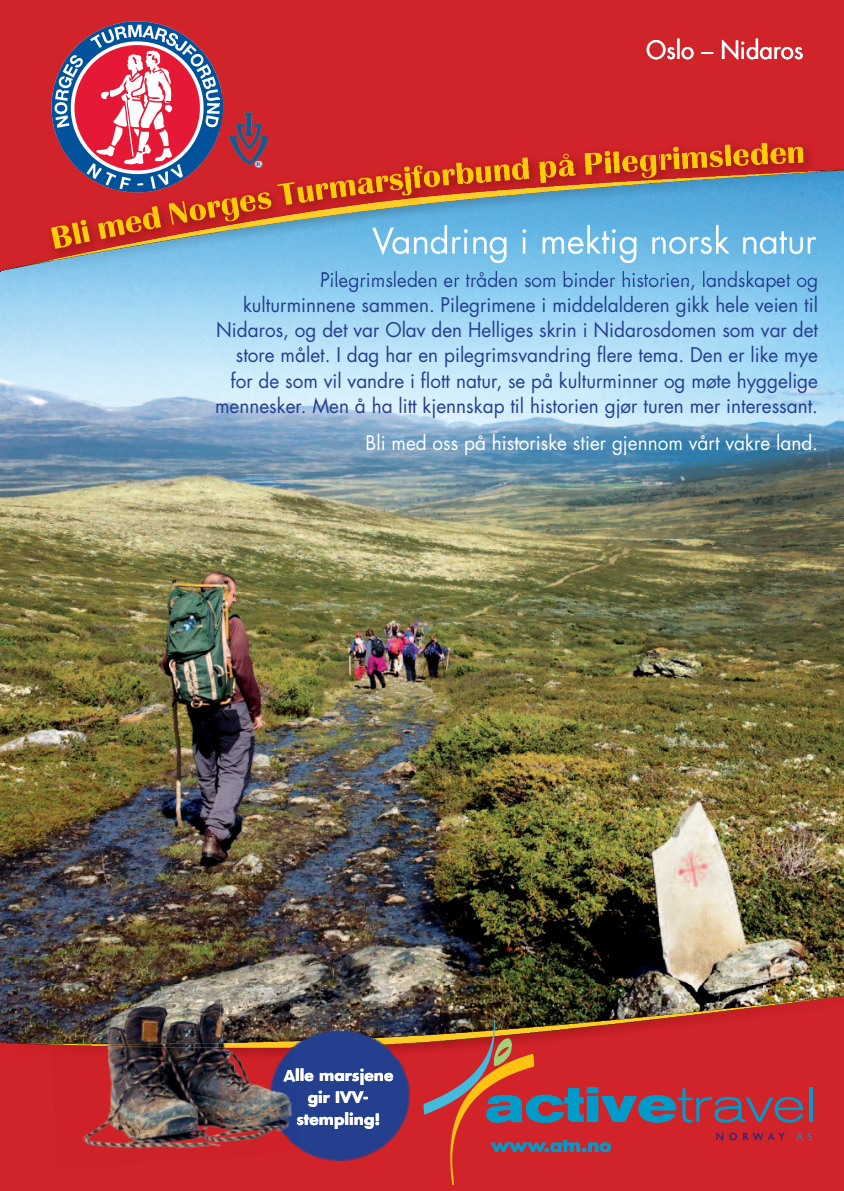
<style>
.page{position:relative;width:844px;height:1191px;background:#fff}
.page>*{position:absolute;margin:0;border:0;box-sizing:border-box;transform-origin:0 0}
.t1{font:24.68px "Futura";color:#fff;scale:.95 1}
.t2{font:19.78px/25px "Futura";color:#253f8f;text-align:right;scale:.96 1}
.t3{font:19.78px "Futura";color:#fff;scale:.96 1}
.t4{font:700 18.2px "Futura";color:#009bc8}
.t5{font:700 15.4px "Futura";color:#fff}
</style>
<div class="page">
<img style="left:0;top:282px;width:843px;height:708px">
<svg style="left:0;top:1060px;width:843px;height:131px;fill:#d1232a"></svg>
<div style="left:0;top:0;width:843px;height:168px;background:#d1232a"></div>
<svg style="left:223px;top:168px;width:437px;height:34px;fill:#d02228"></svg>
<img style="left:223px;top:94px;width:46px;height:10px">
<svg style="left:0;top:21px;width:223px;height:261px"></svg>
<img style="left:220px;top:104px;width:49px;height:69px">
<img style="left:423px;top:171px;width:17px;height:16px">
<img style="left:411px;top:165px;width:11px;height:23px">
<img style="left:402px;top:166px;width:9px;height:30px">
<svg style="left:411px;top:166px;width:1px;height:22px"></svg>
<img style="left:389px;top:174px;width:13px;height:16px">
<svg style="left:402px;top:174px;width:1px;height:16px"></svg>
<img style="left:375px;top:175px;width:13px;height:18px">
<img style="left:358px;top:177px;width:17px;height:17px">
<img style="left:329px;top:180px;width:27px;height:3px">
<img style="left:328px;top:183px;width:28px;height:17px">
<img style="left:315px;top:183px;width:13px;height:17px">
<img style="left:297px;top:185px;width:17px;height:17px">
<img style="left:277px;top:182px;width:18px;height:20px">
<img style="left:258px;top:192px;width:13px;height:10px">
<img style="left:240px;top:195px;width:15px;height:7px">
<img style="left:221px;top:197px;width:18px;height:3px">
<img style="left:221px;top:200px;width:18px;height:2px">
<img style="left:440px;top:271px;width:220px;height:11px">
<img style="left:220px;top:202px;width:220px;height:80px">
<img style="left:220px;top:104px;width:3px;height:24px">
<img style="left:220px;top:208px;width:105px;height:18px">
<div style="left:269px;top:136px;width:391px;height:26px;background:#d1232a"></div>
<img style="left:440px;top:183px;width:220px;height:88px">
<img style="left:440px;top:253px;width:196px;height:7px">
<img style="left:490px;top:260px;width:145px;height:3px">
<img style="left:639px;top:155px;width:17px;height:23px">
<img style="left:639px;top:157px;width:17px;height:5px">
<img style="left:622px;top:162px;width:15px;height:10px">
<img style="left:622px;top:156px;width:15px;height:6px">
<svg style="left:604px;top:151px;width:16px;height:23px"></svg>
<img style="left:584px;top:162px;width:18px;height:13px">
<img style="left:584px;top:153px;width:18px;height:9px">
<img style="left:558px;top:153px;width:18px;height:24px">
<img style="left:558px;top:153px;width:15px;height:9px">
<img style="left:539px;top:162px;width:17px;height:18px">
<svg style="left:539px;top:161px;width:17px;height:1px"></svg>
<img style="left:512px;top:157px;width:17px;height:23px">
<svg style="left:521px;top:157px;width:8px;height:5px"></svg>
<img style="left:494px;top:164px;width:16px;height:16px">
<img style="left:475px;top:166px;width:16px;height:14px">
<img style="left:456px;top:162px;width:17px;height:18px">
<img style="left:442px;top:168px;width:12px;height:12px">
<img style="left:440px;top:180px;width:200px;height:15px">
<img style="left:816px;top:162px;width:27px;height:7px">
<svg style="left:816px;top:169px;width:28px;height:4px"></svg>
<svg style="left:659px;top:153px;width:1px;height:17px"></svg>
<img style="left:660px;top:136px;width:156px;height:34px">
<img style="left:660px;top:170px;width:183px;height:112px">
<img style="left:173px;top:983px;width:670px;height:1px">
<img style="left:179px;top:980px;width:41px;height:3px">
<img style="left:0;top:983px;width:173px;height:1px">
<img style="left:220px;top:975px;width:68px;height:8px">
<img style="left:0;top:1045px;width:8px;height:15px">
<svg style="left:0;top:1060px;width:8px;height:2px"></svg>
<img style="left:154px;top:984px;width:66px;height:57px">
<img style="left:50px;top:1048px;width:170px;height:121px">
<img style="left:51px;top:1041px;width:169px;height:7px">
<img style="left:8px;top:1043px;width:43px;height:17px">
<svg style="left:0;top:1043px;width:50px;height:2px"></svg>
<img style="left:0;top:984px;width:154px;height:59px">
<img style="left:220px;top:984px;width:73px;height:76px">
<img style="left:220px;top:1134px;width:49px;height:24px">
<img style="left:440px;top:984px;width:220px;height:9px">
<img style="left:660px;top:984px;width:183px;height:9px">
<img style="left:269px;top:993px;width:574px;height:191px">
<p class="t1" style="left:646px;top:38px;width:167px">Oslo – Nidaros</p>
<p class="t2" style="left:215px;top:269px;width:629px">Pilegrimsleden er tråden som binder historien, landskapet og kulturminnene sammen. Pilegrimene i middelalderen gikk hele veien til Nidaros, og det var Olav den Helliges skrin i Nidarosdomen som var det store målet. I dag har en pilegrimsvandring flere tema. Den er like mye for de som vil vandre i flott natur, se på kulturminner og møte hyggelige mennesker. Men å ha litt kjennskap til historien gjør turen mer interessant.</p>
<p class="t3" style="left:365px;top:434px;width:472px">Bli med oss på historiske stier gjennom vårt vakre land.</p>
<p class="t5" style="left:283px;top:1068px;width:112px">Alle marsjene</p>
<p class="t5" style="left:296px;top:1111px;width:86px">stempling!</p>
<p class="t5" style="left:308px;top:1090px;width:62px">gir IVV-</p>
<p class="t4" style="left:491px;top:1136px;width:122px">www.atn.no</p>
</div>
